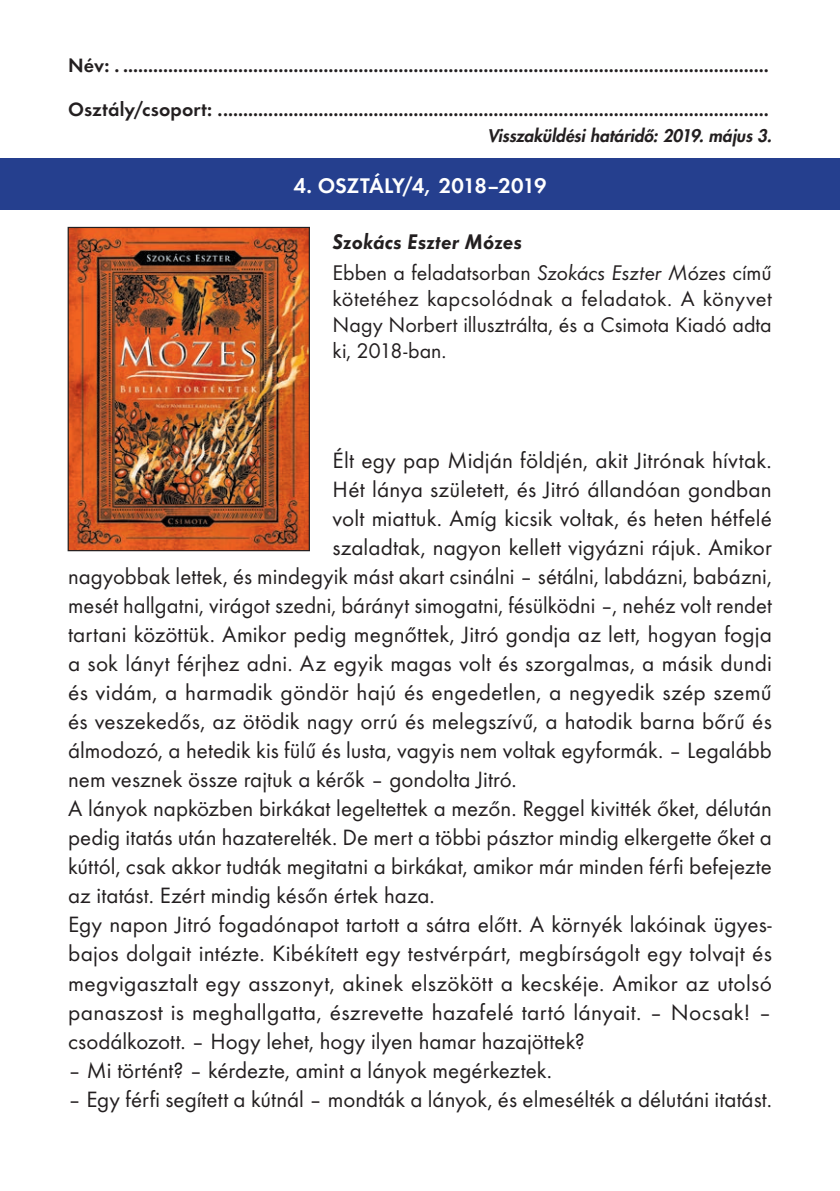
<style>
.page{position:relative;width:840px;height:1191px;background:#fff}
.page>*{position:absolute;margin:0;border:0;box-sizing:border-box;transform-origin:0 0}
.t1{font:23px "Futura Boo";letter-spacing:.005em;color:#231f20}
.t2{font:22px/26px "Futura Boo";color:#231f20;text-align:justify}
.t3{font:22px "Futura Dem";letter-spacing:-.025em;color:#fff}
.t4{font:italic 22px "Futura Dem";letter-spacing:.005em;color:#231f20}
.t5{font:20px "Futura Dem";letter-spacing:.01em;color:#231f20}
.t6{font:italic 800 17px "Futura H";letter-spacing:.005em;color:#231f20}
.s1{font-style:italic}
</style>
<div class="page">
<img style="left:70px;top:229px;width:238px;height:320px">
<div style="left:68px;top:227px;width:242px;height:324px;border:1px solid #231f20"></div>
<div style="left:0;top:159px;width:839px;height:51px;background:#253f8e"></div>
<p class="t5" style="left:68px;top:53px;width:701px">Név: . .................................................................................................................................</p>
<p class="t5" style="left:68px;top:97px;width:701px">Osztály/csoport: ..............................................................................................................</p>
<p class="t6" style="left:487px;top:124px;width:286px">Visszaküldési határidô: 2019. május 3.</p>
<p class="t3" style="left:293px;top:172px;width:254px">4. OSZTÁLY/4, 2018–2019</p>
<p class="t4" style="left:332px;top:228px;width:191px">Szokács Eszter Mózes</p>
<p class="t2" style="left:332px;top:260px;width:440px">Ebben a feladatsorban <span class="s1">Szokács Eszter Mózes</span> című kötetéhez kapcsolódnak a feladatok. A könyvet Nagy Norbert illusztrálta, és a Csimota Kiadó adta ki, 2018-ban.</p>
<p class="t1" style="left:332px;top:447px;width:440px">Élt egy pap Midján földjén, akit Jitrónak hívtak.</p>
<p class="t1" style="left:332px;top:476px;width:440px">Hét lánya született, és Jitró állandóan gondban</p>
<p class="t1" style="left:332px;top:505px;width:440px">volt miattuk. Amíg kicsik voltak, és heten hétfelé</p>
<p class="t1" style="left:332px;top:534px;width:440px">szaladtak, nagyon kellett vigyázni rájuk. Amikor</p>
<p class="t1" style="left:68px;top:563px;width:705px">nagyobbak lettek, és mindegyik mást akart csinálni – sétálni, labdázni, babázni,</p>
<p class="t1" style="left:68px;top:592px;width:705px">mesét hallgatni, virágot szedni, bárányt simogatni, fésülködni –, nehéz volt rendet</p>
<p class="t1" style="left:68px;top:621px;width:704px">tartani közöttük. Amikor pedig megnőttek, Jitró gondja az lett, hogyan fogja</p>
<p class="t1" style="left:68px;top:650px;width:705px">a sok lányt férjhez adni. Az egyik magas volt és szorgalmas, a másik dundi</p>
<p class="t1" style="left:68px;top:679px;width:704px">és vidám, a harmadik göndör hajú és engedetlen, a negyedik szép szemű</p>
<p class="t1" style="left:68px;top:708px;width:704px">és veszekedős, az ötödik nagy orrú és melegszívű, a hatodik barna bőrű és</p>
<p class="t1" style="left:68px;top:737px;width:705px">álmodozó, a hetedik kis fülű és lusta, vagyis nem voltak egyformák. – Legalább</p>
<p class="t1" style="left:68px;top:766px;width:450px">nem vesznek össze rajtuk a kérők – gondolta Jitró.</p>
<p class="t1" style="left:68px;top:795px;width:704px">A lányok napközben birkákat legeltettek a mezőn. Reggel kivitték őket, délután</p>
<p class="t1" style="left:68px;top:824px;width:704px">pedig itatás után hazaterelték. De mert a többi pásztor mindig elkergette őket a</p>
<p class="t1" style="left:68px;top:853px;width:705px">kúttól, csak akkor tudták megitatni a birkákat, amikor már minden férfi befejezte</p>
<p class="t1" style="left:68px;top:882px;width:368px">az itatást. Ezért mindig későn értek haza.</p>
<p class="t1" style="left:68px;top:911px;width:704px">Egy napon Jitró fogadónapot tartott a sátra előtt. A környék lakóinak ügyes-</p>
<p class="t1" style="left:68px;top:940px;width:705px">bajos dolgait intézte. Kibékített egy testvérpárt, megbírságolt egy tolvajt és</p>
<p class="t1" style="left:68px;top:969px;width:705px">megvigasztalt egy asszonyt, akinek elszökött a kecskéje. Amikor az utolsó</p>
<p class="t1" style="left:68px;top:998px;width:704px">panaszost is meghallgatta, észrevette hazafelé tartó lányait. – Nocsak! –</p>
<p class="t1" style="left:68px;top:1027px;width:518px">csodálkozott. – Hogy lehet, hogy ilyen hamar hazajöttek?</p>
<p class="t1" style="left:68px;top:1056px;width:485px">– Mi történt? – kérdezte, amint a lányok megérkeztek.</p>
<p class="t1" style="left:68px;top:1085px;width:705px">– Egy férfi segített a kútnál – mondták a lányok, és elmesélték a délutáni itatást.</p>
</div>
